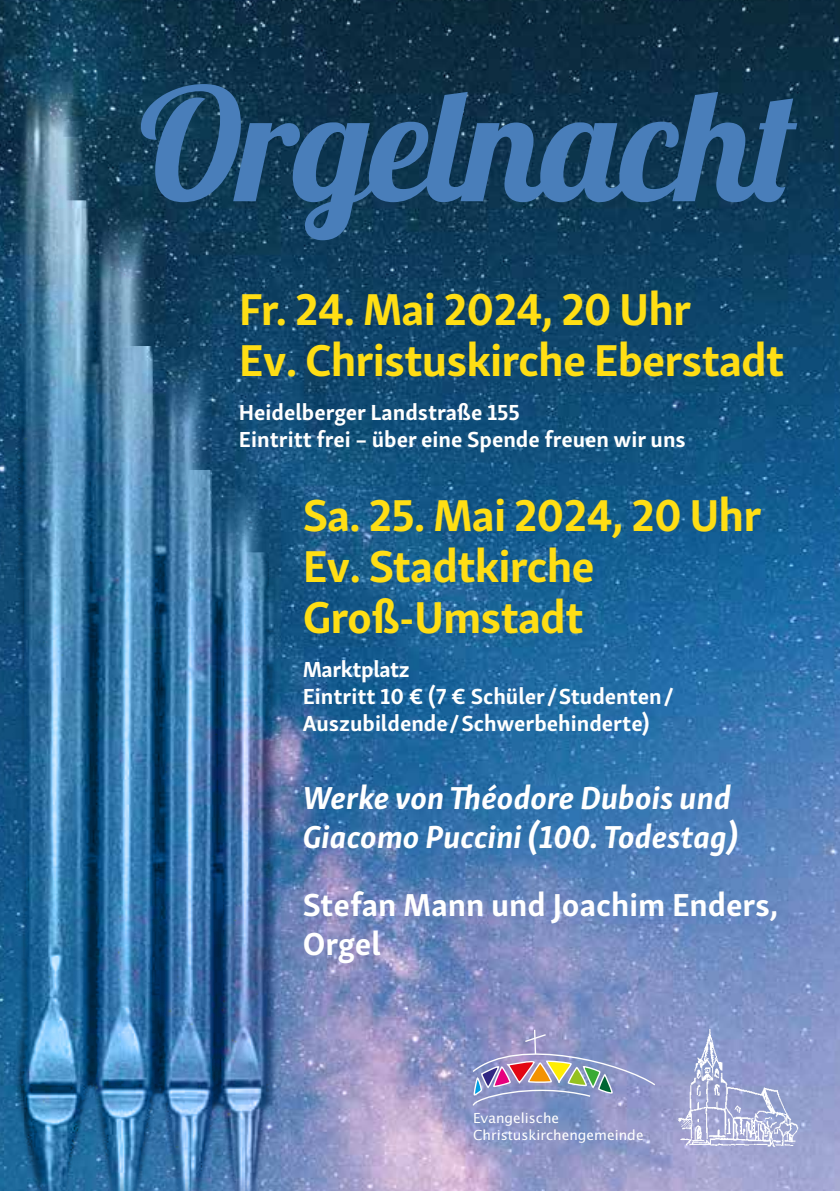
<style>
.page{position:relative;width:840px;height:1191px;background:#fff}
.page>*{position:absolute;margin:0;border:0;box-sizing:border-box;transform-origin:0 0}
.t1{font:156.2px "Lobster 1.4";letter-spacing:-.02em;color:#497eba}
.t2{font:700 46px/51px "Skolar Sans Latn";letter-spacing:-.02em;color:#ffde14}
.t3{font:italic 700 32.6px/39.2px "Skolar Sans Latn";color:#fff}
.t4{font:700 32.6px/39.2px "Skolar Sans Latn";color:#fff}
.t5{font:700 22.4px/27px "Skolar Sans Latn";color:#fff}
.t6{font:13.8px/16.6px "Lucida Sans Std";color:#fff}
</style>
<div class="page">
<img style="left:0;top:0;width:839px;height:1191px">
<img style="left:9px;top:18px;width:277px;height:1173px">
<img style="left:675px;top:1024px;width:125px;height:127px">
<svg style="left:471px;top:1028px;width:185px;height:78px;background:#9598bc"></svg>
<h1 class="t1" style="left:138px;top:45px;width:660px">Orgelnacht</h1>
<h2 class="t2" style="left:239px;top:279px;width:547px">Fr. 24. Mai 2024, 20 Uhr<br>Ev. Christuskirche Eberstadt</h2>
<p class="t5" style="left:239px;top:397px;width:448px">Heidelberger Landstraße 155<br>Eintritt frei – über eine Spende freuen wir uns</p>
<h2 class="t2" style="left:302px;top:485px;width:460px">Sa. 25. Mai 2024, 20 Uhr<br>Ev. Stadtkirche<br>Groß-Umstadt</h2>
<p class="t5" style="left:302px;top:654px;width:372px">Marktplatz<br>Eintritt 10 € (7 € Schüler / Studenten /<br>Auszubildende / Schwerbehinderte)</p>
<h3 class="t3" style="left:302px;top:775px;width:436px">Werke von Théodore Dubois und<br>Giacomo Puccini (100. Todestag)</h3>
<h3 class="t4" style="left:302px;top:882px;width:477px">Stefan Mann und Joachim Enders,<br>Orgel</h3>
<p class="t6" style="left:473px;top:1110px;width:172px">Evangelische<br>Christuskirchengemeinde</p>
</div>
